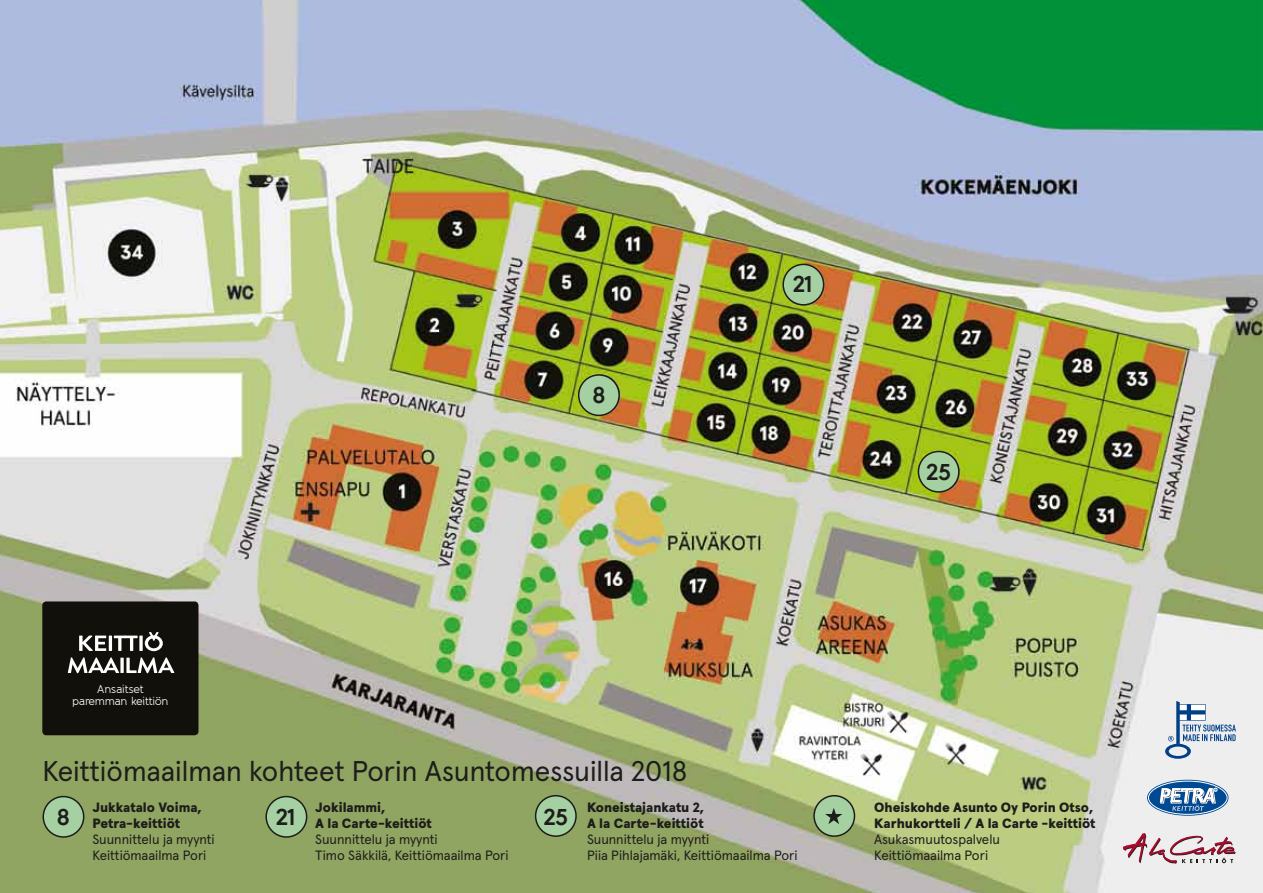
<style>
.page{position:relative;width:1263px;height:893px;background:#fff}
.page>*{position:absolute;margin:0;border:0;box-sizing:border-box;transform-origin:0 0}
.t1{font:28.5px "Apercu";color:#1d1d1b}
.t2{font:700 24px "URW Geometric";color:#1d1d1b}
.t3{font:13.5px/16.2px "Apercu";color:#1d1d1b}
.t4{font:900 13.5px/16.2px "Apercu";color:#1d1d1b}
.t5{font:11.4px/11.6px "Banda";letter-spacing:-.03em;color:#fff;text-align:center}
</style>
<div class="page">
<img style="left:0;top:0;width:1263px;height:893px">
<div style="left:42px;top:601px;width:156px;height:134px;background:#12100b;border-radius:4px"></div>
<svg style="left:79px;top:636px;width:27px;height:15px"></svg>
<hr style="left:109px;top:636px;width:3px;height:15px;background:#fff">
<svg style="left:114px;top:636px;width:24px;height:15px"></svg>
<svg style="left:139px;top:636px;width:4px;height:15px"></svg>
<svg style="left:145px;top:632px;width:18px;height:19px"></svg>
<svg style="left:120px;top:658px;width:4px;height:15px"></svg>
<svg style="left:126px;top:657px;width:48px;height:16px"></svg>
<svg style="left:68px;top:657px;width:51px;height:16px"></svg>
<svg style="left:1123px;top:833px;width:113px;height:31px;background:#d2b7bd"></svg>
<svg style="left:1147px;top:780px;width:81px;height:36px"></svg>
<svg style="left:1148px;top:781px;width:79px;height:33px"></svg>
<div style="left:1148px;top:781px;width:79px;height:34px;border:1px solid #fff;border-radius:50%"></div>
<svg style="left:1160px;top:788px;width:57px;height:23px"></svg>
<svg style="left:1165px;top:701px;width:71px;height:58px;background:#bdcad9"></svg>
<div style="left:579px;top:375px;width:40px;height:40px;background:#a4d0a2;border-radius:50%"></div>
<div style="left:578px;top:374px;width:42px;height:42px;border:2px solid #1d1d1b;border-radius:50%"></div>
<div style="left:783px;top:264px;width:41px;height:41px;background:#a4d0a2;border-radius:50%"></div>
<div style="left:782px;top:264px;width:42px;height:42px;border:2px solid #1d1d1b;border-radius:50%"></div>
<div style="left:918px;top:451px;width:41px;height:41px;background:#a4d0a2;border-radius:50%"></div>
<div style="left:918px;top:451px;width:41px;height:42px;border:2px solid #1d1d1b;border-radius:50%"></div>
<div style="left:43px;top:796px;width:41px;height:41px;background:#a4d0a2;border-radius:50%"></div>
<div style="left:43px;top:796px;width:41px;height:42px;border:2px solid #1d1d1b;border-radius:50%"></div>
<div style="left:266px;top:796px;width:41px;height:41px;background:#a4d0a2;border-radius:50%"></div>
<div style="left:265px;top:796px;width:42px;height:42px;border:2px solid #1d1d1b;border-radius:50%"></div>
<div style="left:536px;top:796px;width:40px;height:40px;background:#a4d0a2;border-radius:50%"></div>
<div style="left:535px;top:795px;width:42px;height:42px;border:2px solid #1d1d1b;border-radius:50%"></div>
<div style="left:814px;top:796px;width:40px;height:40px;background:#a4d0a2;border-radius:50%"></div>
<div style="left:813px;top:795px;width:42px;height:42px;border:2px solid #1d1d1b;border-radius:50%"></div>
<svg style="left:825px;top:808px;width:17px;height:16px"></svg>
<h2 class="t2" style="left:593px;top:377px;width:14px">8</h2>
<h2 class="t2" style="left:793px;top:266px;width:21px">21</h2>
<p class="t5" style="left:72px;top:684px;width:98px">Ansaitset paremman keittiön</p>
<h1 class="t1" style="left:43px;top:749px;width:646px">Keittiömaailman kohteet Porin Asuntomessuilla 2018</h1>
<h2 class="t2" style="left:926px;top:454px;width:26px">25</h2>
<p class="t4" style="left:92px;top:798px;width:111px">Jukkatalo Voima,<br>Petra-keittiöt</p>
<p class="t3" style="left:92px;top:830px;width:124px">Suunnittelu ja myynti<br>Keittiömaailma Pori</p>
<p class="t4" style="left:315px;top:798px;width:118px">Jokilammi,<br>A la Carte-keittiöt</p>
<p class="t3" style="left:315px;top:830px;width:195px">Suunnittelu ja myynti<br>Timo Säkkilä, Keittiömaailma Pori</p>
<p class="t4" style="left:587px;top:798px;width:118px">Koneistajankatu 2,<br>A la Carte-keittiöt</p>
<p class="t3" style="left:587px;top:830px;width:212px">Suunnittelu ja myynti<br>Piia Pihlajamäki, Keittiömaailma Pori</p>
<h2 class="t2" style="left:57px;top:799px;width:14px">8</h2>
<h2 class="t2" style="left:276px;top:799px;width:21px">21</h2>
<h2 class="t2" style="left:543px;top:799px;width:26px">25</h2>
<p class="t4" style="left:874px;top:798px;width:223px">Oheiskohde Asunto Oy Porin Otso,<br>Karhukortteli / A la Carte -keittiöt</p>
<p class="t3" style="left:874px;top:830px;width:127px">Asukasmuutospalvelu<br>Keittiömaailma Pori</p>
</div>
